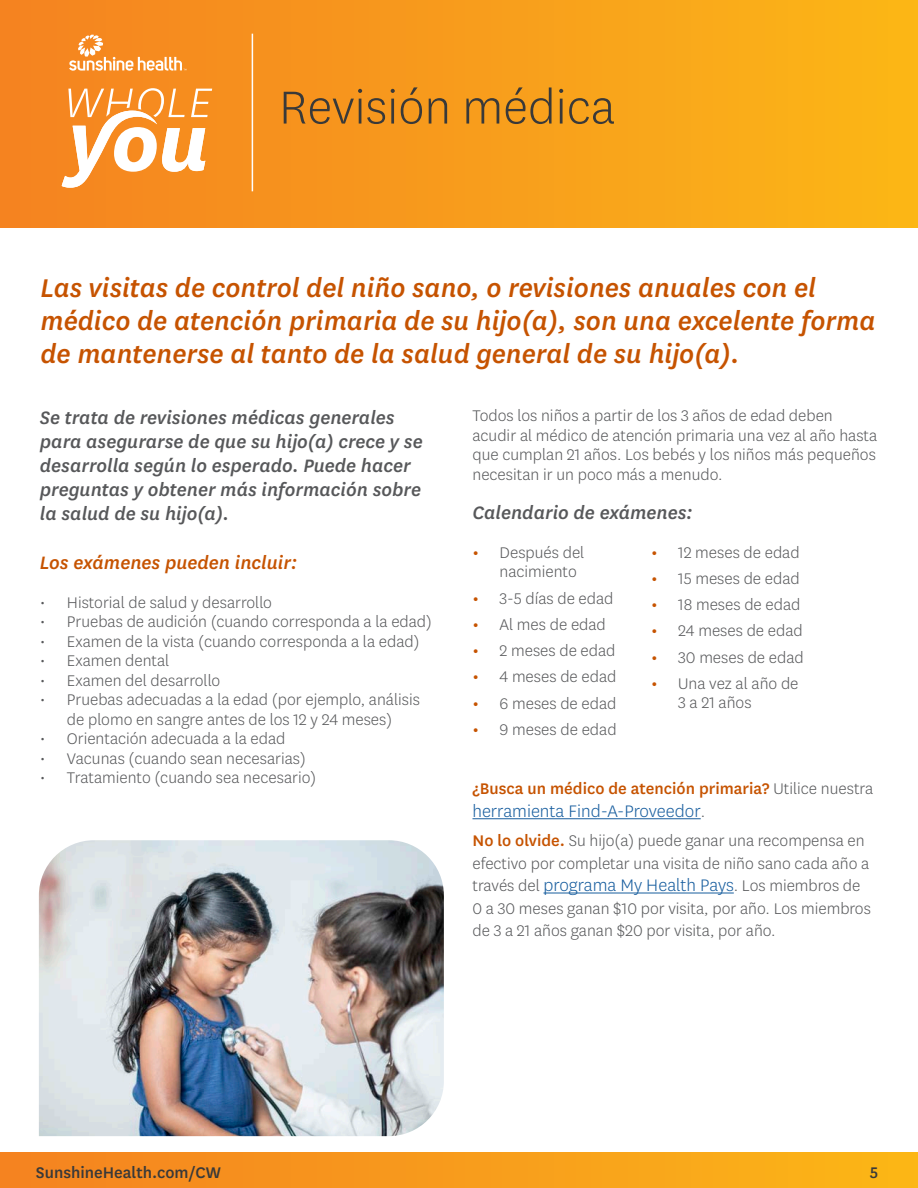
<style>
.page{position:relative;width:918px;height:1188px;background:#fff}
.page>*{position:absolute;margin:0;border:0;box-sizing:border-box;transform-origin:0 0}
.t1{font:300 54px "Centene Sans";color:#393939}
.t2{font:italic 500 30px/33px "Centene Sans";color:#c65300}
.t3{font:italic 500 21px/24px "Centene Sans";color:#57585a}
.t4{font:italic 500 21px "Centene Sans";color:#c65300}
.t5{font:300 19.5px "Centene Sans";color:#175d9e}
.t6{font:300 18px/19.5px "Centene Sans";color:#57585a}
.t7{font:500 18px "Centene Sans";color:#c65300}
.t8{font:500 18px "Centene Sans";color:#393939}
.s1{font-size:19.5px}
.s2{font-weight:500;font-size:19.5px;color:#c65300}
.s3{font-weight:300;color:#57585a}
.s4{font-size:18px;color:#57585a}
.s5{font-weight:500;color:#c65300}
.s6{font-size:19.5px;color:#175d9e}
</style>
<div class="page">
<div style="left:0;top:1153px;width:918px;height:35px;background:linear-gradient(to right,#f48221,#fbb617)"></div>
<div style="left:0;top:0;width:918px;height:228px;background:linear-gradient(to right,#f48221,#fbb617)"></div>
<svg style="left:69px;top:35px;width:117px;height:36px;background:#f7a14c"></svg>
<svg style="left:62px;top:88px;width:150px;height:100px"></svg>
<hr style="left:252px;top:34px;width:1px;height:157px;background:#fff">
<img style="left:39px;top:840px;width:405px;height:296px">
<hr style="left:472px;top:818px;width:229px;height:1px;background:#175d9e">
<hr style="left:543px;top:893px;width:191px;height:1px;background:#175d9e">
<h2 class="t1" style="left:279px;top:73px;width:338px">Revisión médica</h2>
<p class="t2" style="left:41px;top:270px;width:837px">Las visitas de control del niño sano, o revisiones anuales con el médico de atención primaria de su hijo(a), son una excelente forma de mantenerse al tanto de la salud general de su hijo(a).</p>
<p class="t3" style="left:40px;top:404px;width:384px">Se trata de revisiones médicas generales para asegurarse de que su hijo(a) crece y se desarrolla según lo esperado. Puede hacer preguntas y obtener más información sobre la salud de su hijo(a).</p>
<h3 class="t4" style="left:40px;top:548px;width:259px">Los exámenes pueden incluir:</h3>
<p class="t6" style="left:40px;top:592px;width:234px"><span class="s1">•</span> Historial de salud y desarrollo</p>
<p class="t6" style="left:40px;top:611px;width:394px"><span class="s1">•</span> Pruebas de audición (cuando corresponda a la edad)</p>
<p class="t6" style="left:40px;top:631px;width:381px"><span class="s1">•</span> Examen de la vista (cuando corresponda a la edad)</p>
<p class="t6" style="left:40px;top:650px;width:131px"><span class="s1">•</span> Examen dental</p>
<p class="t6" style="left:40px;top:670px;width:182px"><span class="s1">•</span> Examen del desarrollo</p>
<p class="t6" style="left:40px;top:689px;width:382px;text-align:center"><span class="s1">•</span> Pruebas adecuadas a la edad (por ejemplo, análisis de plomo en sangre antes de los 12 y 24 meses)</p>
<p class="t6" style="left:40px;top:728px;width:247px"><span class="s1">•</span> Orientación adecuada a la edad</p>
<p class="t6" style="left:40px;top:748px;width:267px"><span class="s1">•</span> Vacunas (cuando sean necesarias)</p>
<p class="t6" style="left:40px;top:767px;width:278px"><span class="s1">•</span> Tratamiento (cuando sea necesario)</p>
<p class="t6" style="left:472px;top:406px;width:406px">Todos los niños a partir de los 3 años de edad deben acudir al médico de atención primaria una vez al año hasta que cumplan 21 años. Los bebés y los niños más pequeños necesitan ir un poco más a menudo.</p>
<h3 class="t3" style="left:472px;top:500px;width:222px">Calendario de exámenes:</h3>
<p class="t6" style="left:500px;top:542px;width:86px;text-indent:-27px"><span class="s2">•</span> Después del nacimiento</p>
<p class="t6" style="left:472px;top:588px;width:142px"><span class="s2">•</span> 3-5 días de edad</p>
<p class="t6" style="left:472px;top:614px;width:135px"><span class="s2">•</span> Al mes de edad</p>
<p class="t6" style="left:472px;top:640px;width:144px"><span class="s2">•</span> 2 meses de edad</p>
<p class="t6" style="left:472px;top:667px;width:145px"><span class="s2">•</span> 4 meses de edad</p>
<p class="t6" style="left:472px;top:693px;width:145px"><span class="s2">•</span> 6 meses de edad</p>
<p class="t6" style="left:472px;top:719px;width:146px"><span class="s2">•</span> 9 meses de edad</p>
<p class="t6" style="left:651px;top:542px;width:150px"><span class="s2">•</span> 12 meses de edad</p>
<p class="t6" style="left:651px;top:568px;width:150px"><span class="s2">•</span> 15 meses de edad</p>
<p class="t6" style="left:651px;top:594px;width:151px"><span class="s2">•</span> 18 meses de edad</p>
<p class="t6" style="left:651px;top:621px;width:153px"><span class="s2">•</span> 24 meses de edad</p>
<p class="t6" style="left:651px;top:647px;width:154px"><span class="s2">•</span> 30 meses de edad</p>
<p class="t6" style="left:678px;top:673px;width:122px;text-indent:-27px"><span class="s2">•</span> Una vez al año de<br>3 a 21 años</p>
<p class="t7" style="left:472px;top:777px;width:402px">¿Busca un médico de atención primaria? <span class="s3">Utilice nuestra</span></p>
<p class="t5" style="left:472px;top:799px;width:234px">herramienta Find-A-Proveedor<span class="s4">.</span></p>
<p class="t6" style="left:473px;top:829px;width:400px;line-height:22.5px"><span class="s5">No lo olvide.</span> Su hijo(a) puede ganar una recompensa en efectivo por completar una visita de niño sano cada año a través del <span class="s6">programa My Health Pays</span>. Los miembros de 0 a 30 meses ganan $10 por visita, por año. Los miembros de 3 a 21 años ganan $20 por visita, por año.</p>
<p class="t8" style="left:36px;top:1160px;width:187px">SunshineHealth.com/CW</p>
<p class="t8" style="left:870px;top:1160px;width:10px">5</p>
</div>
